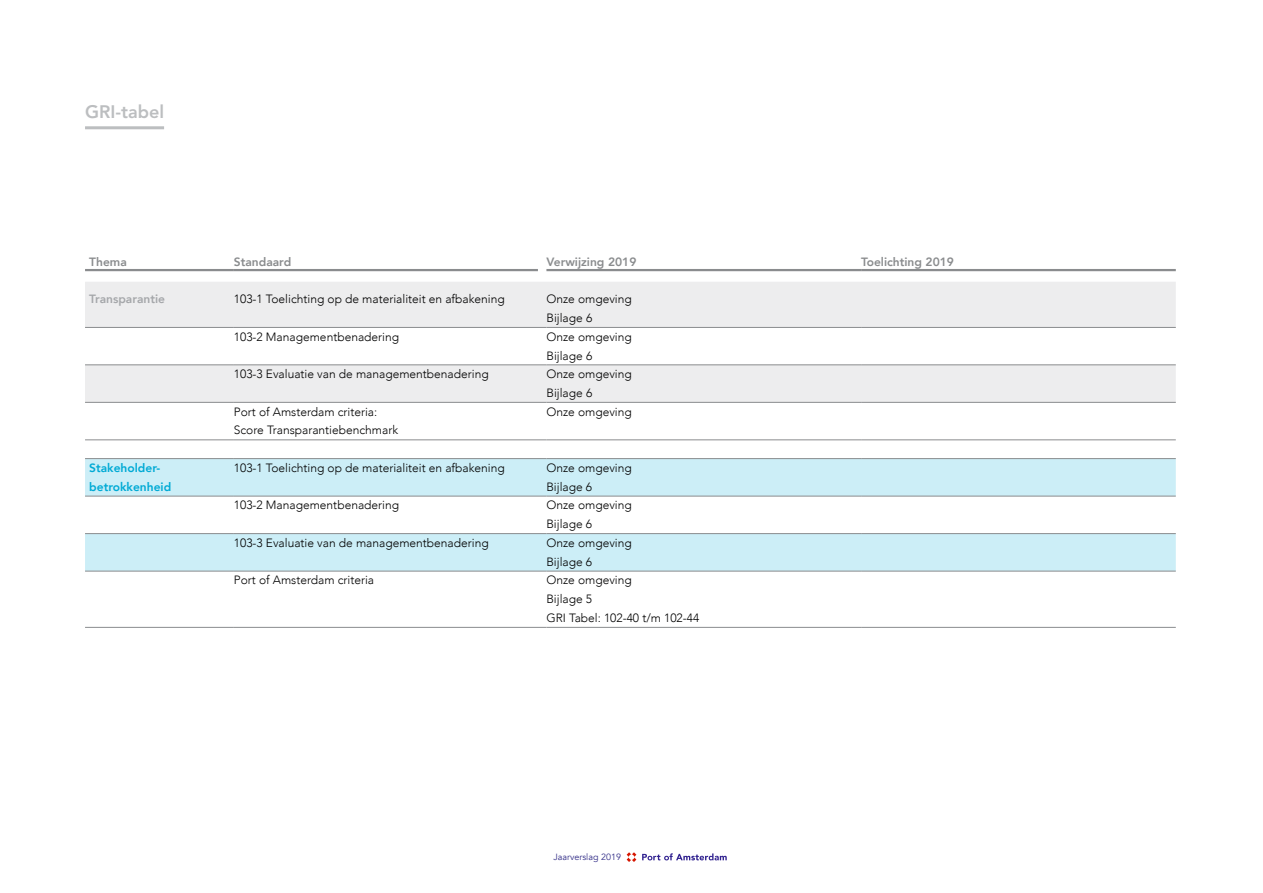
<style>
.page{position:relative;width:1263px;height:893px;background:#fff}
.page>*{position:absolute;margin:0;border:0;box-sizing:border-box;transform-origin:0 0}
.t1{font:800 18px "Avenir LT Std";color:#bcbec0}
.t2{font:300 12px/18.8px "Avenir";color:#000}
.t3{font:800 12px "Avenir";color:#8a8c8e}
.t4{font:800 12px/18.8px "Avenir";color:#00aad5}
.t5{font:800 12px "Avenir";color:#a5a7aa}
.t6{font:9px "Avenir";color:#322d87}
</style>
<div class="page">
<svg style="left:627px;top:852px;width:9px;height:10px"></svg>
<svg style="left:642px;top:853px;width:85px;height:7px"></svg>
<hr style="left:85px;top:126px;width:79px;height:3px;background:#bcbec0">
<svg style="left:85px;top:282px;width:1091px;height:120px;fill:#ededee"></svg>
<svg style="left:85px;top:459px;width:1091px;height:112px;fill:#cceef7"></svg>
<hr style="left:85px;top:327px;width:149px;height:1px;background:#8a8c8e">
<hr style="left:234px;top:327px;width:312px;height:1px;background:#8a8c8e">
<hr style="left:546px;top:327px;width:315px;height:1px;background:#8a8c8e">
<hr style="left:861px;top:327px;width:315px;height:1px;background:#8a8c8e">
<hr style="left:85px;top:458px;width:149px;height:1px;background:#8a8c8e">
<hr style="left:234px;top:458px;width:312px;height:1px;background:#8a8c8e">
<hr style="left:546px;top:458px;width:315px;height:1px;background:#8a8c8e">
<hr style="left:861px;top:458px;width:315px;height:1px;background:#8a8c8e">
<hr style="left:85px;top:496px;width:149px;height:1px;background:#8a8c8e">
<hr style="left:234px;top:496px;width:312px;height:1px;background:#8a8c8e">
<hr style="left:546px;top:496px;width:315px;height:1px;background:#8a8c8e">
<hr style="left:861px;top:496px;width:315px;height:1px;background:#8a8c8e">
<hr style="left:85px;top:627px;width:149px;height:1px;background:#8a8c8e">
<hr style="left:234px;top:627px;width:312px;height:1px;background:#8a8c8e">
<hr style="left:546px;top:627px;width:315px;height:1px;background:#8a8c8e">
<hr style="left:861px;top:627px;width:315px;height:1px;background:#8a8c8e">
<hr style="left:85px;top:365px;width:149px;height:1px;background:#8a8c8e">
<hr style="left:85px;top:402px;width:149px;height:1px;background:#8a8c8e">
<hr style="left:85px;top:440px;width:149px;height:1px;background:#8a8c8e">
<hr style="left:234px;top:365px;width:312px;height:1px;background:#8a8c8e">
<hr style="left:234px;top:402px;width:312px;height:1px;background:#8a8c8e">
<hr style="left:234px;top:440px;width:312px;height:1px;background:#8a8c8e">
<hr style="left:546px;top:365px;width:315px;height:1px;background:#8a8c8e">
<hr style="left:546px;top:402px;width:315px;height:1px;background:#8a8c8e">
<hr style="left:546px;top:440px;width:315px;height:1px;background:#8a8c8e">
<hr style="left:861px;top:365px;width:315px;height:1px;background:#8a8c8e">
<hr style="left:861px;top:402px;width:315px;height:1px;background:#8a8c8e">
<hr style="left:861px;top:440px;width:315px;height:1px;background:#8a8c8e">
<hr style="left:85px;top:533px;width:149px;height:1px;background:#8a8c8e">
<hr style="left:234px;top:533px;width:312px;height:1px;background:#8a8c8e">
<hr style="left:546px;top:533px;width:315px;height:1px;background:#8a8c8e">
<hr style="left:861px;top:533px;width:315px;height:1px;background:#8a8c8e">
<hr style="left:85px;top:571px;width:149px;height:1px;background:#8a8c8e">
<hr style="left:234px;top:571px;width:312px;height:1px;background:#8a8c8e">
<hr style="left:546px;top:571px;width:315px;height:1px;background:#8a8c8e">
<hr style="left:861px;top:571px;width:315px;height:1px;background:#8a8c8e">
<hr style="left:85px;top:269px;width:149px;height:2px;background:#8a8c8e">
<hr style="left:234px;top:269px;width:304px;height:2px;background:#8a8c8e">
<hr style="left:546px;top:269px;width:315px;height:2px;background:#8a8c8e">
<hr style="left:861px;top:269px;width:315px;height:2px;background:#8a8c8e">
<h1 class="t1" style="left:85px;top:101px;width:81px">GRI-tabel</h1>
<p class="t3" style="left:89px;top:252px;width:39px">Thema</p>
<p class="t3" style="left:234px;top:252px;width:59px">Standaard</p>
<p class="t3" style="left:546px;top:252px;width:92px">Verwijzing 2019</p>
<p class="t3" style="left:861px;top:252px;width:94px">Toelichting 2019</p>
<p class="t5" style="left:89px;top:290px;width:77px">Transparantie</p>
<p class="t2" style="left:234px;top:290px;width:272px">103-1 Toelichting op de materialiteit en afbakening</p>
<p class="t2" style="left:546px;top:290px;width:87px">Onze omgeving<br>Bijlage 6</p>
<p class="t2" style="left:234px;top:327px;width:167px">103-2 Managementbenadering</p>
<p class="t2" style="left:546px;top:327px;width:87px">Onze omgeving<br>Bijlage 6</p>
<p class="t2" style="left:234px;top:365px;width:256px">103-3 Evaluatie van de managementbenadering</p>
<p class="t2" style="left:546px;top:365px;width:87px">Onze omgeving<br>Bijlage 6</p>
<p class="t2" style="left:234px;top:402px;width:166px">Port of Amsterdam criteria:<br>Score Transparantiebenchmark</p>
<p class="t2" style="left:546px;top:402px;width:87px">Onze omgeving</p>
<p class="t4" style="left:89px;top:458px;width:84px">Stakeholder&shy;betrokkenheid</p>
<p class="t2" style="left:234px;top:458px;width:272px">103-1 Toelichting op de materialiteit en afbakening</p>
<p class="t2" style="left:546px;top:458px;width:87px">Onze omgeving<br>Bijlage 6</p>
<p class="t2" style="left:234px;top:496px;width:167px">103-2 Managementbenadering</p>
<p class="t2" style="left:546px;top:496px;width:87px">Onze omgeving<br>Bijlage 6</p>
<p class="t2" style="left:234px;top:533px;width:256px">103-3 Evaluatie van de managementbenadering</p>
<p class="t2" style="left:546px;top:533px;width:87px">Onze omgeving<br>Bijlage 6</p>
<p class="t2" style="left:234px;top:571px;width:142px">Port of Amsterdam criteria</p>
<p class="t2" style="left:546px;top:571px;width:154px">Onze omgeving<br>Bijlage 5<br>GRI Tabel: 102-40 t/m 102-44</p>
<p class="t6" style="left:553px;top:852px;width:69px">Jaarverslag 2019</p>
</div>
